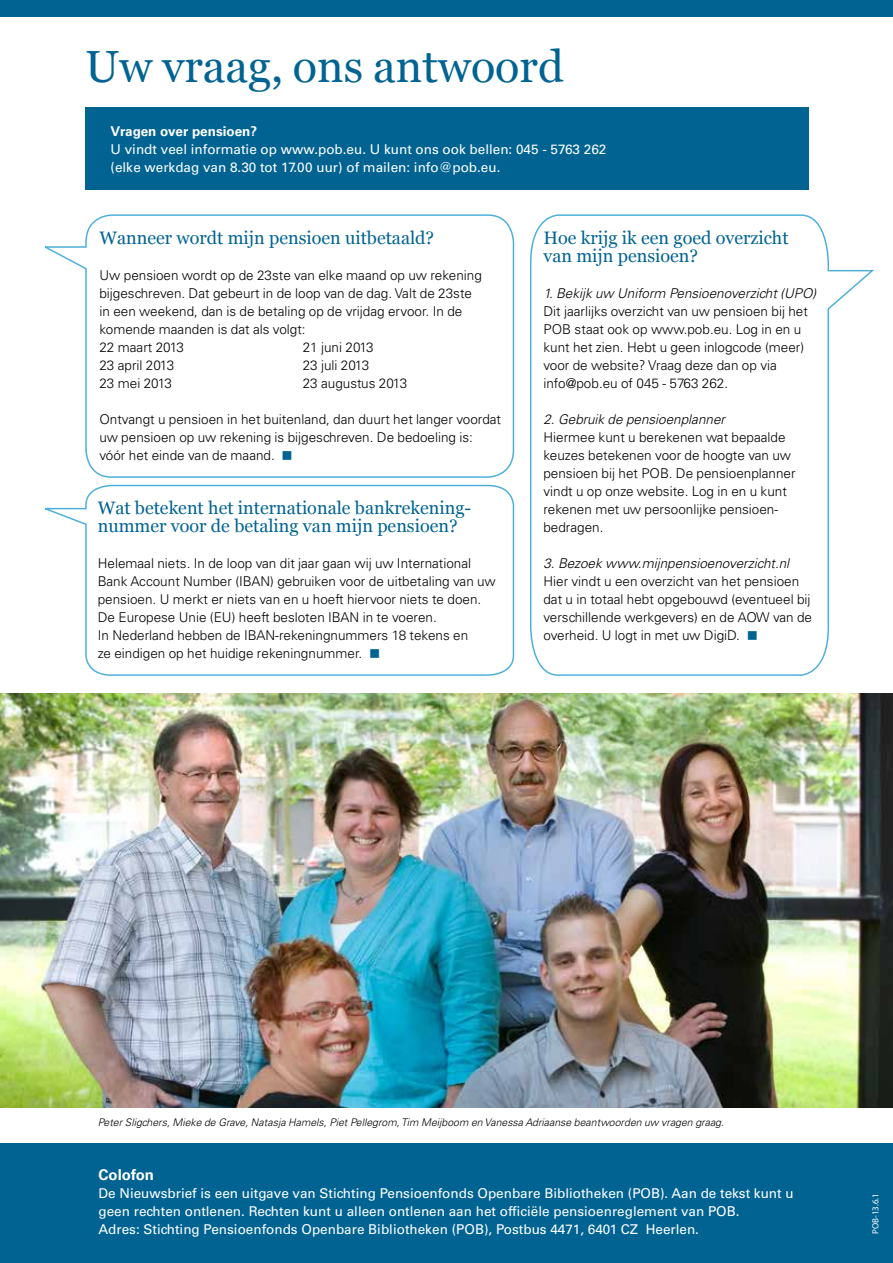
<style>
.page{position:relative;width:893px;height:1263px;background:#fff}
.page>*{position:absolute;margin:0;border:0;box-sizing:border-box;transform-origin:0 0}
.t1{font:45px "Georgia";color:#006392}
.t2{font:18px/18px "Georgia";color:#006392}
.t3{font:700 15px "Univers LT Std";color:#fff}
.t4{font:300 13.5px/18px "Univers LT Std";color:#000}
.t5{font:13.5px/18px "Univers LT Std";color:#fff}
.t6{font:italic 300 13.5px "Univers LT Std";color:#000}
.t7{font:700 13.5px "Univers LT Std";color:#fff}
.t8{font:italic 300 10.5px "Univers LT Std";color:#000}
.t9{font:italic 300 9px "Univers LT Std";color:#fff}
.t10{font:9px "Myriad Pro";color:#fff}
.s1{color:#006392}
</style>
<div class="page">
<div style="left:0;top:0;width:893px;height:17px;background:#006392"></div>
<img style="left:0;top:694px;width:893px;height:414px">
<div style="left:0;top:1144px;width:893px;height:119px;background:#006392"></div>
<svg style="left:44px;top:214px;width:471px;height:264px"></svg>
<svg style="left:530px;top:214px;width:344px;height:462px"></svg>
<div style="left:85px;top:107px;width:724px;height:82px;background:#006392"></div>
<svg style="left:45px;top:484px;width:470px;height:192px"></svg>
<h1 class="t1" style="left:85px;top:41px;width:480px">Uw vraag, ons antwoord</h1>
<p class="t7" style="left:111px;top:123px;width:148px">Vragen over pensioen?</p>
<p class="t5" style="left:111px;top:140px;width:497px">U vindt veel informatie op www.pob.eu. U kunt ons ook bellen: 045 - 5763 262 (elke werkdag van 8.30 tot 17.00 uur) of mailen: info@pob.eu.</p>
<h2 class="t2" style="left:99px;top:229px;width:336px">Wanneer wordt mijn pensioen uitbetaald?</h2>
<p class="t4" style="left:99px;top:266px;width:384px">Uw pensioen wordt op de 23ste van elke maand op uw rekening bijgeschreven. Dat gebeurt in de loop van de dag. Valt de 23ste in een weekend, dan is de betaling op de vrijdag ervoor. In de komende maanden is dat als volgt:<br>22 maart 2013</p>
<p class="t4" style="left:303px;top:338px;width:73px">21 juni 2013</p>
<p class="t4" style="left:99px;top:356px;width:76px">23 april 2013</p>
<p class="t4" style="left:303px;top:356px;width:68px">23 juli 2013</p>
<p class="t4" style="left:99px;top:374px;width:74px">23 mei 2013</p>
<p class="t4" style="left:303px;top:374px;width:106px">23 augustus 2013</p>
<p class="t4" style="left:99px;top:410px;width:403px">Ontvangt u pensioen in het buitenland, dan duurt het langer voordat uw pensioen op uw rekening is bijgeschreven. De bedoeling is: vóór het einde van de maand. <span class="s1">■</span></p>
<h2 class="t2" style="left:98px;top:499px;width:375px">Wat betekent het internationale bankrekening&shy;nummer voor de betaling van mijn pensioen?</h2>
<p class="t4" style="left:98px;top:554px;width:399px">Helemaal niets. In de loop van dit jaar gaan wij uw International Bank Account Number (IBAN) gebruiken voor de uitbetaling van uw pensioen. U merkt er niets van en u hoeft hiervoor niets te doen.<br>De Europese Unie (EU) heeft besloten IBAN in te voeren.<br>In Nederland hebben de IBAN-rekeningnummers 18 tekens en<br>ze eindigen op het huidige rekeningnummer. <span class="s1">■</span></p>
<h2 class="t2" style="left:543px;top:229px;width:247px">Hoe krijg ik een goed overzicht van mijn pensioen?</h2>
<p class="t6" style="left:543px;top:285px;width:274px">1. Bekijk uw Uniform Pensioenoverzicht (UPO)</p>
<p class="t4" style="left:543px;top:302px;width:266px">Dit jaarlijks overzicht van uw pensioen bij het POB staat ook op www.pob.eu. Log in en u kunt het zien. Hebt u geen inlogcode (meer) voor de website? Vraag deze dan op via info@pob.eu of 045 - 5763 262.</p>
<p class="t6" style="left:543px;top:411px;width:183px">2. Gebruik de pensioenplanner</p>
<p class="t4" style="left:543px;top:428px;width:254px">Hiermee kunt u berekenen wat bepaalde keuzes betekenen voor de hoogte van uw pensioen bij het POB. De pensioenplanner vindt u op onze website. Log in en u kunt rekenen met uw persoonlijke pensioen&shy;bedragen.</p>
<p class="t6" style="left:543px;top:555px;width:247px">3. Bezoek www.mijnpensioenoverzicht.nl</p>
<p class="t4" style="left:543px;top:572px;width:270px">Hier vindt u een overzicht van het pensioen dat u in totaal hebt opgebouwd (eventueel bij verschillende werkgevers) en de AOW van de overheid. U logt in met uw DigiD. <span class="s1">■</span></p>
<p class="t8" style="left:98px;top:1116px;width:628px">Peter Sligchers, Mieke de Grave, Natasja Hamels, Piet Pellegrom, Tim Meijboom en Vanessa Adriaanse beantwoorden uw vragen graag.</p>
<p class="t3" style="left:99px;top:1166px;width:57px">Colofon</p>
<p class="t5" style="left:99px;top:1184px;width:697px">De Nieuwsbrief is een uitgave van Stichting Pensioenfonds Openbare Bibliotheken (POB). Aan de tekst kunt u geen rechten ontlenen. Rechten kunt u alleen ontlenen aan het officiële pensioenreglement van POB.<br>Adres: Stichting Pensioenfonds Openbare Bibliotheken (POB), Postbus 4471, 6401 CZ Heerlen.</p>
<p class="t9" style="left:870px;top:1238px;width:52px;rotate:-90deg">S UZ.12.6.3</p>
<p class="t10" style="left:870px;top:1234px;width:42px;rotate:-90deg">POB-13.6.1</p>
</div>
